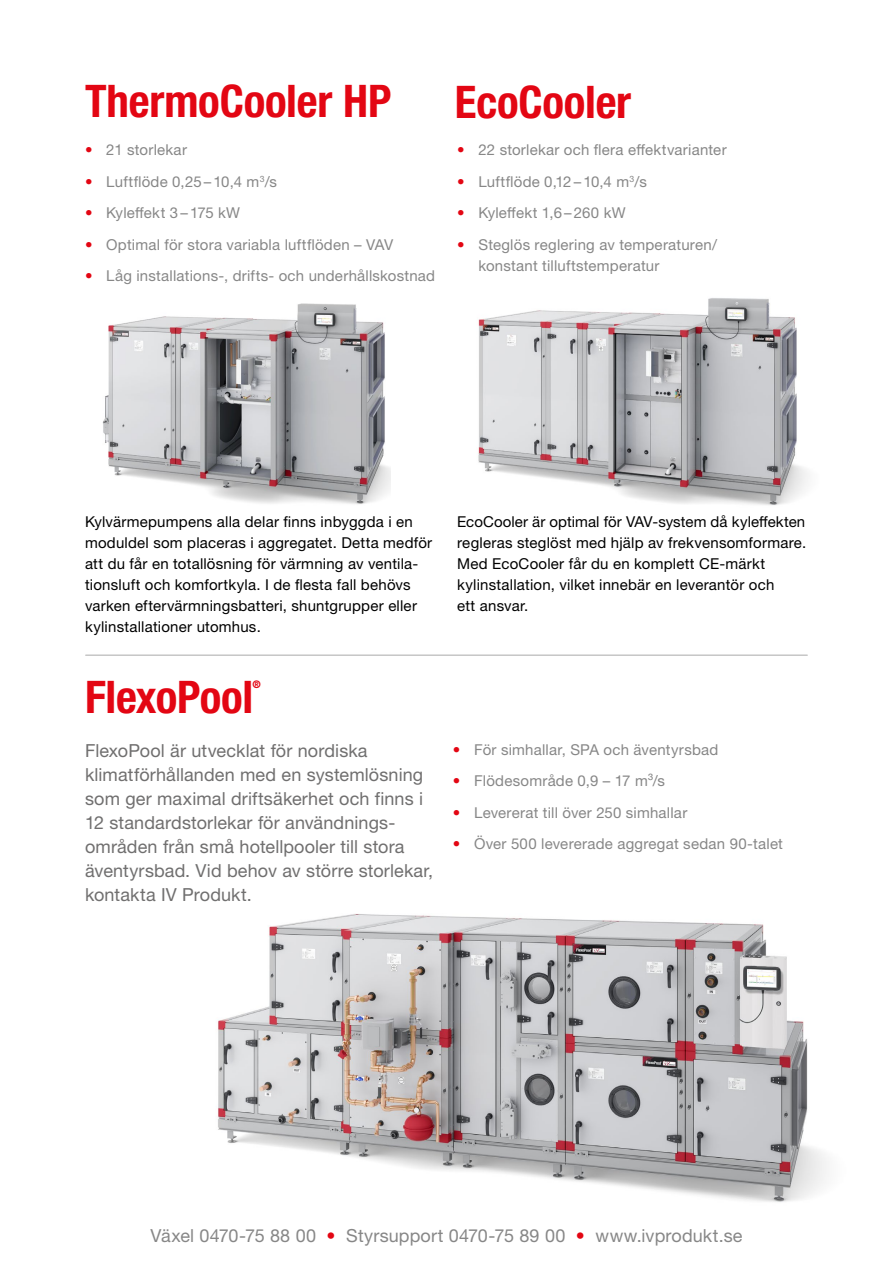
<style>
.page{position:relative;width:893px;height:1263px;background:#fff}
.page>*{position:absolute;margin:0;border:0;box-sizing:border-box;transform-origin:0 0}
.t1{font:700 condensed 45px "Helvetica Neue LTW1 G";letter-spacing:-.005em;color:#e30613}
.t2{font:18px/24px "Helvetica Neue LTW1 G";letter-spacing:.005em;color:#706f6f}
.t3{font:18px "Helvetica Neue LTW1 G";letter-spacing:.01em;color:#878787}
.t4{font:15px/21px "Helvetica Neue LTW1 G";letter-spacing:.015em;color:#000}
.t5{font:15px/21px "Helvetica Neue LTW1 G";letter-spacing:.015em;color:#878787}
.t6{font:700 condensed 10.5px "Helvetica Neue LTW1 G";color:#e30613}
.s1{color:#e30613}
</style>
<div class="page">
<img style="left:478px;top:298px;width:330px;height:207px">
<img style="left:102px;top:303px;width:288px;height:201px">
<img style="left:217px;top:914px;width:610px;height:288px">
<hr style="left:86px;top:654px;width:721px;height:2px;background:#c6c6c6">
<h1 class="t1" style="left:85px;top:74px;width:308px">ThermoCooler HP</h1>
<h1 class="t1" style="left:455px;top:75px;width:178px">EcoCooler</h1>
<p class="t5" style="left:85px;top:139px;width:103px"><span class="s1">•</span> 21 storlekar</p>
<p class="t5" style="left:85px;top:171px;width:193px"><span class="s1">•</span> Luftflöde 0,25 – 10,4 m<sup>3</sup>/s</p>
<p class="t5" style="left:85px;top:202px;width:157px"><span class="s1">•</span> Kyleffekt 3 – 175 kW</p>
<p class="t5" style="left:85px;top:234px;width:310px"><span class="s1">•</span> Optimal för stora variabla luftflöden – VAV</p>
<p class="t5" style="left:85px;top:265px;width:352px"><span class="s1">•</span> Låg installations-, drifts- och underhållskostnad</p>
<p class="t5" style="left:457px;top:139px;width:271px"><span class="s1">•</span> 22 storlekar och flera effektvarianter</p>
<p class="t5" style="left:457px;top:171px;width:191px"><span class="s1">•</span> Luftflöde 0,12 – 10,4 m<sup>3</sup>/s</p>
<p class="t5" style="left:457px;top:202px;width:170px"><span class="s1">•</span> Kyleffekt 1,6 – 260 kW</p>
<p class="t5" style="left:478px;top:234px;width:240px;text-indent:-21px"><span class="s1">•</span> Steglös reglering av temperaturen/ konstant tilluftstemperatur</p>
<p class="t4" style="left:85px;top:511px;width:349px">Kylvärmepumpens alla delar finns inbyggda i en moduldel som placeras i aggregatet. Detta medför att du får en totallösning för värmning av ventila&shy;tionsluft och komfortkyla. I de flesta fall behövs varken eftervärmningsbatteri, shuntgrupper eller kylinstallationer utomhus.</p>
<p class="t4" style="left:457px;top:511px;width:351px">EcoCooler är optimal för VAV-system då kyleffekten regleras steglöst med hjälp av frekvensomformare.<br>Med EcoCooler får du en komplett CE-märkt kylinstallation, vilket innebär en leverantör och<br>ett ansvar.</p>
<h1 class="t1" style="left:85px;top:670px;width:170px">FlexoPool</h1>
<p class="t6" style="left:253px;top:678px;width:10px">®</p>
<p class="t2" style="left:85px;top:738px;width:350px">FlexoPool är utvecklat för nordiska klimatförhållanden med en systemlösning som ger maximal driftsäkerhet och finns i 12 standardstorlekar för användnings&shy;områden från små hotellpooler till stora äventyrsbad. Vid behov av större storlekar, kontakta IV Produkt.</p>
<p class="t5" style="left:453px;top:739px;width:267px"><span class="s1">•</span> För simhallar, SPA och äventyrsbad</p>
<p class="t5" style="left:453px;top:770px;width:214px"><span class="s1">•</span> Flödesområde 0,9 – 17 m³/s</p>
<p class="t5" style="left:453px;top:802px;width:236px"><span class="s1">•</span> Levererat till över 250 simhallar</p>
<p class="t5" style="left:453px;top:833px;width:332px"><span class="s1">•</span> Över 500 levererade aggregat sedan 90-talet</p>
<p class="t3" style="left:150px;top:1224px;width:593px">Växel 0470-75 88 00 <span class="s1">•</span> Styrsupport 0470-75 89 00 <span class="s1">•</span> www.ivprodukt.se</p>
</div>
